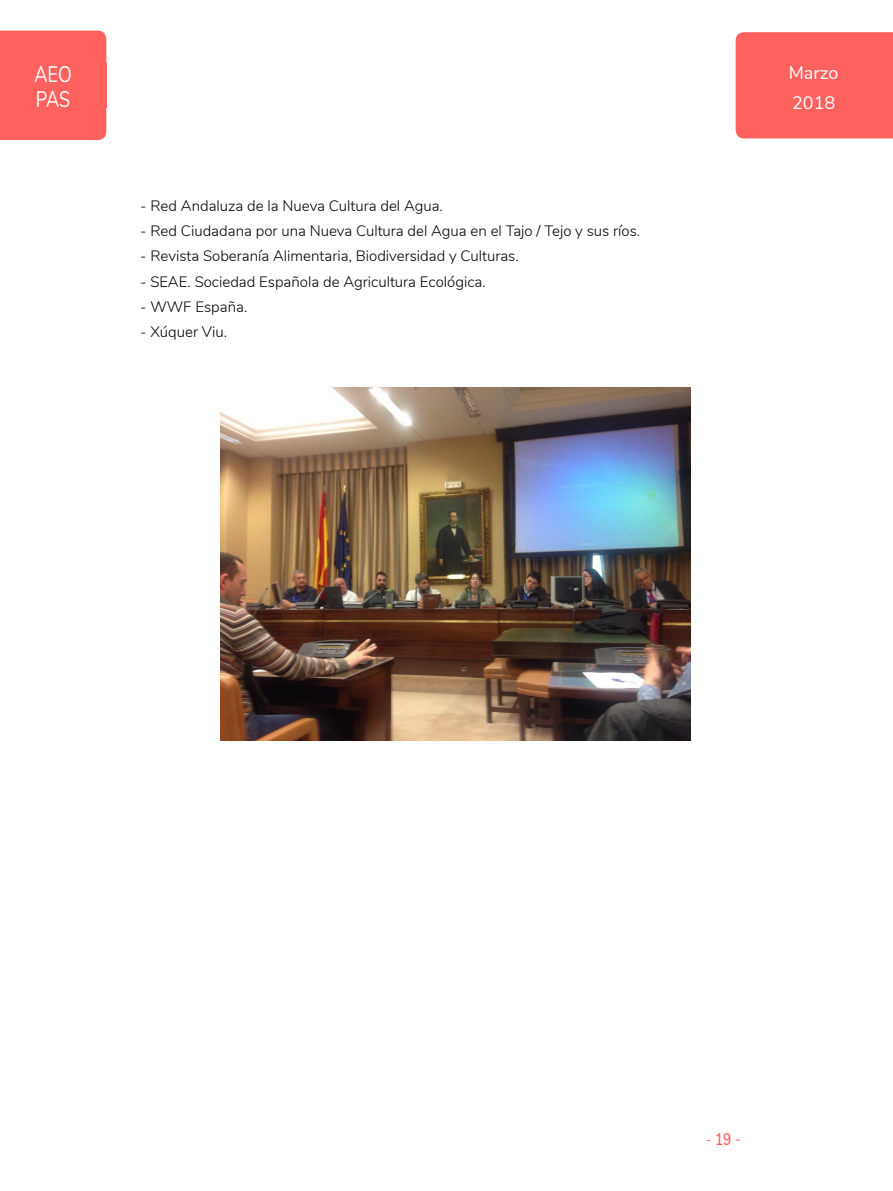
<style>
.page{position:relative;width:893px;height:1191px;background:#fff}
.page>*{position:absolute;margin:0;border:0;box-sizing:border-box;transform-origin:0 0}
.t1{font:22.5px/25.8px "Nunito";letter-spacing:-.005em;color:#fff;scale:.8 1}
.t2{font:18px/30px "Nunito";color:#fff}
.t3{font:600 16.8px "Nunito";color:#ff625e;scale:.8 1}
.Parrafo{font:300 15px "Nunito";color:#000}
.s1{font-weight:300}
.s2{font-weight:300;font-size:18.75px}
</style>
<div class="page">
<div style="left:0;top:31px;width:106px;height:109px;background:#ff625e"></div>
<div style="left:0;top:63px;width:106px;height:44px;background:#ff625e"></div>
<div style="left:736px;top:32px;width:157px;height:106px;background:#ff625e"></div>
<img style="left:220px;top:388px;width:470px;height:352px">
<h1 class="t1" style="left:35px;top:60px;width:48px">AEO<br>PAS</h1>
<p class="Parrafo" style="left:140px;top:195px;width:304px">- Red Andaluza de la Nueva Cultura del Agua.</p>
<p class="Parrafo" style="left:140px;top:220px;width:501px">- Red Ciudadana por una Nueva Cultura del Agua en el Tajo / Tejo y sus ríos.</p>
<p class="Parrafo" style="left:140px;top:245px;width:380px">- Revista Soberanía Alimentaria, Biodiversidad y Culturas.</p>
<p class="Parrafo" style="left:140px;top:270px;width:347px">- SEAE. Sociedad Española de Agricultura Ecológica.</p>
<p class="Parrafo" style="left:140px;top:296px;width:108px">- WWF España.</p>
<p class="Parrafo" style="left:140px;top:321px;width:88px">- Xúquer Viu.</p>
<p class="t2" style="left:789px;top:57px;width:51px">Marzo<br>2018</p>
<p class="t3" style="left:706px;top:1127px;width:46px"><span class="s1">-</span> 19 <span class="s2">-</span></p>
</div>
